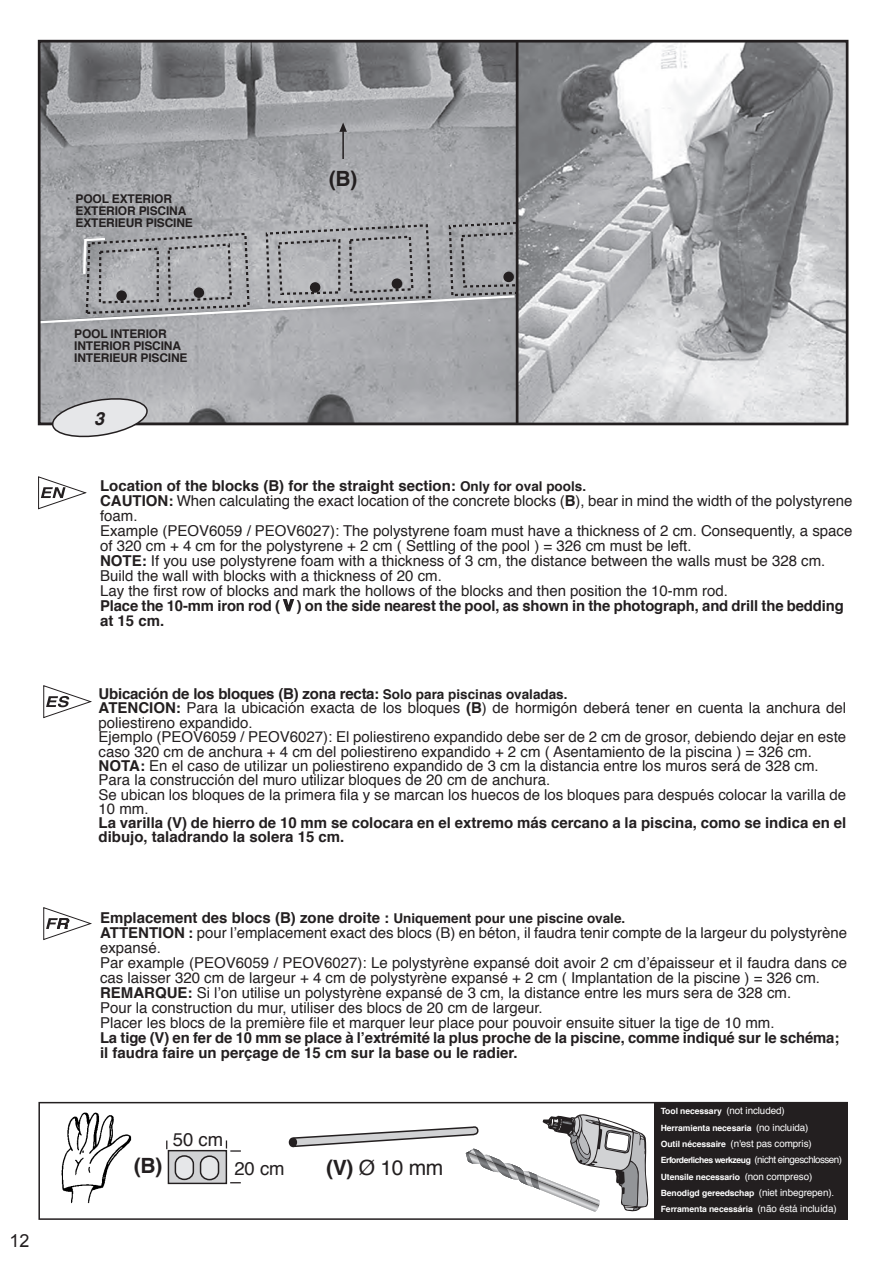
<style>
.page{position:relative;width:893px;height:1263px;background:#fff}
.page>*{position:absolute;margin:0;border:0;box-sizing:border-box;transform-origin:0 0}
.t1{font:21px "Helvetica";color:#231f20}
.t2{font:700 21px "Helvetica";color:#231f20}
.t3{font:18.45px "Helvetica";color:#231f20}
.t4{font:18px "Arial";color:#231f20}
.t5{font:italic 700 18px "Helvetica";color:#231f20}
.t6{font:15px/15px "Helvetica";color:#231f20}
.t7{font:700 15px/15px "Helvetica";letter-spacing:-.01em;color:#231f20}
.t8{font:700 12px/12px "Helvetica";letter-spacing:-.015em;color:#231f20}
.t9{font:9.75px "Helvetica";letter-spacing:-.01em;color:#fff}
.t10{font:700 8.55px/16.4px "Helvetica";letter-spacing:-.01em;color:#fff}
.s1{font-weight:700}
.s2{font-weight:700;font-size:13.5px}
.s3{font-weight:400;font-size:9.75px}
.s4{font-weight:700;font-size:8.55px}
</style>
<div class="page">
<svg style="left:38px;top:476px;width:49px;height:34px"></svg>
<svg style="left:43px;top:685px;width:49px;height:33px"></svg>
<svg style="left:43px;top:907px;width:49px;height:33px"></svg>
<div style="left:654px;top:1103px;width:193px;height:116px;background:#231f20"></div>
<div style="left:38px;top:1102px;width:810px;height:118px;border:2px solid #231f20"></div>
<svg style="left:42px;top:44px;width:474px;height:377px;background:#9e9fa2"></svg>
<svg style="left:516px;top:44px;width:328px;height:377px;background:#afb0b2"></svg>
<svg style="left:42px;top:216px;width:475px;height:109px;background:#a6a7aa"></svg>
<div style="left:117px;top:291px;width:9px;height:9px;background:#231f20;border-radius:50%"></div>
<div style="left:116px;top:290px;width:11px;height:11px;border:2px solid #231f20;border-radius:50%"></div>
<div style="left:194px;top:288px;width:9px;height:9px;background:#231f20;border-radius:50%"></div>
<div style="left:194px;top:287px;width:10px;height:11px;border:2px solid #231f20;border-radius:50%"></div>
<div style="left:311px;top:283px;width:9px;height:9px;background:#231f20;border-radius:50%"></div>
<div style="left:310px;top:282px;width:10px;height:11px;border:2px solid #231f20;border-radius:50%"></div>
<div style="left:392px;top:279px;width:9px;height:9px;background:#231f20;border-radius:50%"></div>
<div style="left:392px;top:278px;width:10px;height:11px;border:2px solid #231f20;border-radius:50%"></div>
<div style="left:504px;top:272px;width:9px;height:9px;background:#231f20;border-radius:50%"></div>
<div style="left:503px;top:272px;width:11px;height:10px;border:2px solid #231f20;border-radius:50%"></div>
<svg style="left:339px;top:122px;width:8px;height:10px"></svg>
<hr style="left:342px;top:131px;width:2px;height:28px;background:#231f20">
<div style="left:38px;top:40px;width:810px;height:385px;border:3px solid #231f20"></div>
<svg style="left:282px;top:599px;width:13px;height:13px"></svg>
<svg style="left:51px;top:395px;width:99px;height:43px;background:#cccdcf"></svg>
<img style="left:61px;top:1112px;width:71px;height:92px">
<div style="left:289px;top:1137px;width:8px;height:10px;background:#231f20;border-radius:50%"></div>
<div style="left:168px;top:1150px;width:59px;height:34px;background:#d1d2d4;border:1px solid #231f20"></div>
<div style="left:175px;top:1156px;width:18px;height:23px;background:#e6e7e9;border-radius:9px"></div>
<div style="left:175px;top:1155px;width:19px;height:25px;border:2px solid #231f20;border-radius:9px"></div>
<div style="left:201px;top:1156px;width:18px;height:23px;background:#e6e7e9;border-radius:9px"></div>
<div style="left:200px;top:1155px;width:19px;height:25px;border:2px solid #231f20;border-radius:9px"></div>
<svg style="left:226px;top:1140px;width:15px;height:12px"></svg>
<svg style="left:292px;top:1114px;width:357px;height:98px"></svg>
<p class="t4" style="left:9px;top:1229px;width:22px">12</p>
<p class="t8" style="left:76px;top:193px;width:98px">POOL EXTERIOR</p>
<p class="t8" style="left:76px;top:205px;width:112px">EXTERIOR PISCINA</p>
<p class="t8" style="left:76px;top:217px;width:119px">EXTERIEUR PISCINE</p>
<p class="t8" style="left:74px;top:328px;width:94px">POOL INTERIOR</p>
<p class="t8" style="left:74px;top:340px;width:115px">INTERIOR PISCINA<br>INTERIEUR PISCINE</p>
<p class="t5" style="left:94px;top:403px;width:12px">3</p>
<h1 class="t2" style="left:329px;top:162px;width:30px">(B)</h1>
<p class="t6" style="left:100px;top:478px;width:754px"><span class="s1">Location of the blocks (B) for the straight section:</span> <span class="s2">Only for oval pools.<br></span><span class="s1">CAUTION:</span> When calculating the exact location of the concrete blocks (<span class="s1">B</span>), bear in mind the width of the polystyrene foam.<br>Example (PEOV6059 / PEOV6027): The polystyrene foam must have a thickness of 2 cm. Consequently, a space of 320 cm + 4 cm for the polystyrene + 2 cm ( Settling of the pool ) = 326 cm must be left.<br><span class="s1">NOTE:</span> If you use polystyrene foam with a thickness of 3 cm, the distance between the walls must be 328 cm.<br>Build the wall with blocks with a thickness of 20 cm.<br>Lay the first row of blocks and mark the hollows of the blocks and then position the 10-mm rod.</p>
<p class="t7" style="left:100px;top:598px;width:745px">Place the 10-mm iron rod ( V ) on the side nearest the pool, as shown in the photograph, and drill the bedding at 15 cm.</p>
<p class="t6" style="left:99px;top:687px;width:749px;line-height:14.4px"><span class="s1">Ubicación de los bloques (B) zona recta:</span> <span class="s2">Solo para piscinas ovaladas.<br></span><span class="s1">ATENCION:</span> Para la ubicación exacta de los bloques <span class="s1">(B</span>) de hormigón deberá tener en cuenta la anchura del poliestireno expandido.<br>Ejemplo (PEOV6059 / PEOV6027): El poliestireno expandido debe ser de 2 cm de grosor, debiendo dejar en este caso 320 cm de anchura + 4 cm del poliestireno expandido + 2 cm ( Asentamiento de la piscina ) = 326 cm.<br><span class="s1">NOTA:</span> En el caso de utilizar un poliestireno expandido de 3 cm la distancia entre los muros será de 328 cm.<br>Para la construcción del muro utilizar bloques de 20 cm de anchura.<br>Se ubican los bloques de la primera fila y se marcan los huecos de los bloques para después colocar la varilla de 10 mm.</p>
<p class="t7" style="left:99px;top:816px;width:749px;line-height:14.2px">La varilla (V) de hierro de 10 mm se colocara en el extremo más cercano a la piscina, como se indica en el dibujo, taladrando la solera 15 cm.</p>
<p class="t6" style="left:100px;top:910px;width:749px"><span class="s1">Emplacement des blocs (B) zone droite :</span> <span class="s2">Uniquement pour une piscine ovale.<br></span><span class="s1">ATTENTION :</span> pour l’emplacement exact des blocs (B) en béton, il faudra tenir compte de la largeur du polystyrène expansé.<br>Par example (PEOV6059 / PEOV6027): Le polystyrène expansé doit avoir 2 cm d’épaisseur et il faudra dans ce cas laisser 320 cm de largeur + 4 cm de polystyrène expansé + 2 cm ( Implantation de la piscine ) = 326 cm.<br><span class="s1">REMARQUE:</span> Si l’on utilise un polystyrène expansé de 3 cm, la distance entre les murs sera de 328 cm.<br>Pour la construction du mur, utiliser des blocs de 20 cm de largeur.<br>Placer les blocs de la première file et marquer leur place pour pouvoir ensuite situer la tige de 10 mm.</p>
<p class="t7" style="left:100px;top:1030px;width:741px">La tige (V) en fer de 10 mm se place à l’extrémité la plus proche de la piscine, comme indiqué sur le schéma; il faudra faire un perçage de 15 cm sur la base ou le radier.</p>
<p class="t3" style="left:173px;top:1126px;width:52px">50 cm</p>
<h1 class="t2" style="left:134px;top:1148px;width:30px">(B)</h1>
<p class="t3" style="left:234px;top:1154px;width:52px">20 cm</p>
<h1 class="t1" style="left:326px;top:1151px;width:119px"><span class="s1">(V)</span> Ø 10 mm</h1>
<p class="t10" style="left:661px;top:1103px;width:149px">Tool necessary <span class="s3">(not included)<br></span>Herramienta necesaria <span class="s3">(no incluida)</span></p>
<p class="t9" style="left:661px;top:1136px;width:153px"><span class="s4">Outil nécessaire</span> (n'est pas compris)</p>
<p class="t10" style="left:661px;top:1152px;width:183px">Erforderliches werkzeug <span class="s3">(nicht eingeschlossen)<br></span>Utensile necessario <span class="s3">(non compreso)<br></span>Benodigd gereedschap <span class="s3">(niet inbegrepen).<br></span>Ferramenta necessária <span class="s3">(não éstá incluída)</span></p>
</div>
